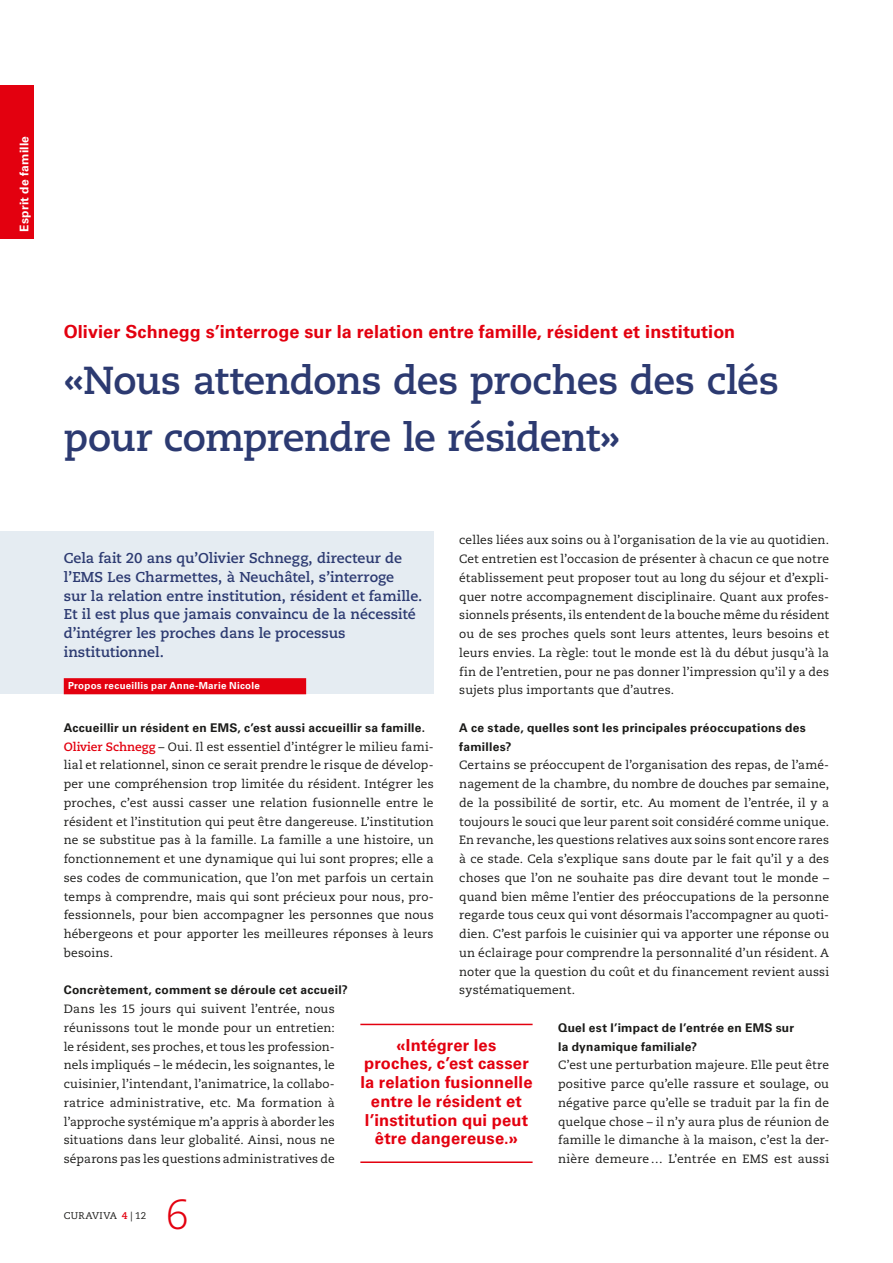
<style>
.page{position:relative;width:893px;height:1263px;background:#fff}
.page>*{position:absolute;margin:0;border:0;box-sizing:border-box;transform-origin:0 0}
.t1{font:300 42px "Caecilia LT Std";color:#e3000f}
.t2{font:700 39px/56.2px "Caecilia LT Std";letter-spacing:-.015em;color:#2c3a71}
.t3{font:700 18px "Univers LT Std";letter-spacing:.005em;color:#e3000f}
.t4{font:700 16.5px/18.8px "Univers LT Std";letter-spacing:.01em;color:#e3000f;text-align:center}
.t5{font:700 14.25px/18.8px "Caecilia LT Std";color:#2c3a71}
.t6{font:12px/18.8px "Caecilia LT Std";letter-spacing:.01em;color:#1a1a18}
.t7{font:700 12px "Univers LT Std";letter-spacing:.02em;color:#fff}
.t8{font:700 9.75px "Univers LT Std";letter-spacing:.03em;color:#fff}
.t9{font:9.75px "Caecilia LT Std";letter-spacing:.035em;color:#1a1a18}
.s1{font-family:"Univers LT Std";font-weight:700}
.s2{font-weight:700;color:#e3000f}
</style>
<div class="page">
<div style="left:0;top:85px;width:34px;height:153px;background:#e3000f"></div>
<hr style="left:892px;top:1126px;width:1px;height:47px;background:#e5ecf2">
<div style="left:0;top:531px;width:434px;height:163px;background:#e5ecf2"></div>
<div style="left:64px;top:678px;width:242px;height:16px;background:#e3000f"></div>
<hr style="left:360px;top:1024px;width:173px;height:1px;background:#e3000f">
<hr style="left:360px;top:1161px;width:173px;height:2px;background:#e3000f">
<p class="t7" style="left:17px;top:232px;width:97px;rotate:-90deg">Esprit de famille</p>
<p class="t3" style="left:64px;top:321px;width:673px">Olivier Schnegg s’interroge sur la relation entre famille, résident et institution</p>
<p class="t2" style="left:64px;top:353px;width:717px">«Nous attendons des proches des clés pour comprendre le résident»</p>
<p class="t6" style="left:459px;top:531px;width:371px;text-align:justify">celles liées aux soins ou à l’organisation de la vie au quotidien.<br>Cet entretien est l’occasion de présenter à chacun ce que notre établissement peut proposer tout au long du séjour et d’expli&shy;quer notre accompagnement disciplinaire. Quant aux profes&shy;sionnels présents, ils entendent de la bouche même du résident ou de ses proches quels sont leurs attentes, leurs besoins et leurs envies. La règle: tout le monde est là du début jusqu’à la fin de l’entretien, pour ne pas donner l’impression qu’il y a des sujets plus importants que d’autres.</p>
<p class="t6" style="left:459px;top:719px;width:371px"><span class="s1">A ce stade, quelles sont les principales préoccupations des familles?<br></span>Certains se préoccupent de l’organisation des repas, de l’amé&shy;nagement de la chambre, du nombre de douches par semaine, de la possibilité de sortir, etc. Au moment de l’entrée, il y a toujours le souci que leur parent soit considéré comme unique.<br>En revanche, les questions relatives aux soins sont encore rares à ce stade. Cela s’explique sans doute par le fait qu’il y a des choses que l’on ne souhaite pas dire devant tout le monde – quand bien même l’entier des préoccupations de la personne regarde tous ceux qui vont désormais l’accompagner au quoti&shy;dien. C’est parfois le cuisinier qui va apporter une réponse ou un éclairage pour comprendre la personnalité d’un résident. A noter que la question du coût et du financement revient aussi systématiquement.</p>
<p class="t6" style="left:558px;top:1018px;width:273px"><span class="s1">Quel est l’impact de l’entrée en EMS sur<br>la dynamique familiale?<br></span>C’est une perturbation majeure. Elle peut être positive parce qu’elle rassure et soulage, ou négative parce qu’elle se traduit par la fin de quelque chose – il n’y aura plus de réunion de famille le dimanche à la maison, c’est la der&shy;nière demeure… L’entrée en EMS est aussi</p>
<p class="t5" style="left:64px;top:549px;width:360px">Cela fait 20 ans qu’Olivier Schnegg, directeur de l’EMS Les Charmettes, à Neuchâtel, s’interroge<br>sur la relation entre institution, résident et famille.<br>Et il est plus que jamais convaincu de la nécessité d’intégrer les proches dans le processus institutionnel.</p>
<p class="t8" style="left:68px;top:680px;width:193px">Propos recueillis par Anne-Marie Nicole</p>
<p class="t6" style="left:64px;top:719px;width:371px"><span class="s1">Accueillir un résident en EMS, c’est aussi accueillir sa famille.<br></span><span class="s2">Olivier Schnegg</span> – Oui. Il est essentiel d’intégrer le milieu fami&shy;lial et relationnel, sinon ce serait prendre le risque de dévelop&shy;per une compréhension trop limitée du résident. Intégrer les proches, c’est aussi casser une relation fusionnelle entre le résident et l’institution qui peut être dangereuse. L’institution ne se substitue pas à la famille. La famille a une histoire, un fonctionnement et une dynamique qui lui sont propres; elle a ses codes de communication, que l’on met parfois un certain temps à comprendre, mais qui sont précieux pour nous, pro&shy;fessionnels, pour bien accompagner les personnes que nous hébergeons et pour apporter les meilleures réponses à leurs besoins.</p>
<p class="t6" style="left:64px;top:981px;width:285px"><span class="s1">Concrètement, comment se déroule cet accueil?<br></span>Dans les 15 jours qui suivent l’entrée, nous réunissons tout le monde pour un entretien: le résident, ses proches, et tous les profession&shy;nels impliqués – le médecin, les soignantes, le cuisinier, l’intendant, l’animatrice, la collabo&shy;ratrice administrative, etc. Ma formation à l’approche systémique m’a appris à aborder les situations dans leur globalité. Ainsi, nous ne séparons pas les questions administratives de</p>
<p class="t4" style="left:360px;top:1036px;width:174px">«Intégrer les<br>proches, c’est casser la relation fusionnelle entre le résident et l’institution qui peut être dangereuse.»</p>
<p class="t9" style="left:64px;top:1210px;width:84px">CURAVIVA <span class="s2">4</span> | 12</p>
<p class="t1" style="left:166px;top:1191px;width:25px">6</p>
</div>
